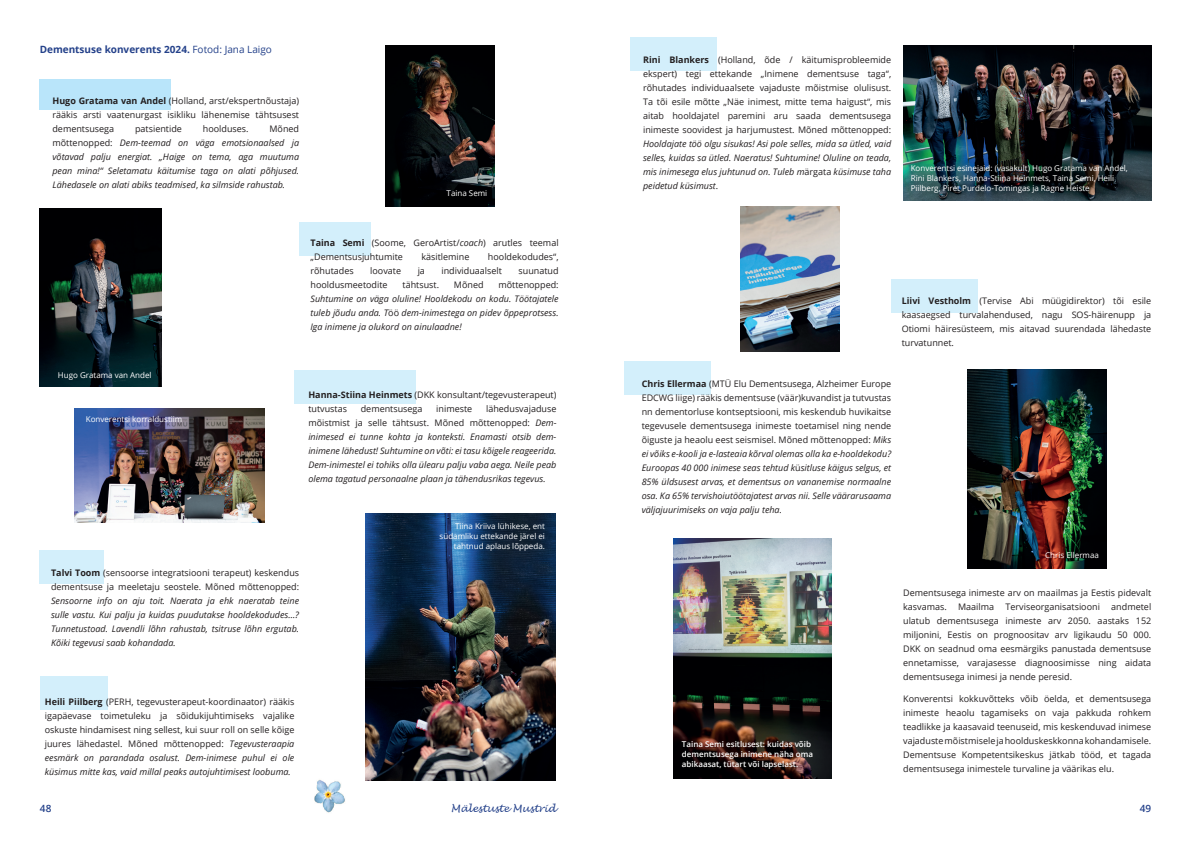
<style>
.page{position:relative;width:1191px;height:842px;background:#fff}
.page>*{position:absolute;margin:0;border:0;box-sizing:border-box;transform-origin:0 0}
.t1{font:700 10px "Open Sans";color:#24418a}
.t2{font:italic 10px "Lucida Handwriting";color:#24418a}
.t3{font:600 10px "Open Sans";color:#24418a}
.t4{font:9px/14px "Open Sans";color:#231f20;text-align:justify}
.t5{font:italic 9px/14px "Open Sans";color:#231f20;text-align:justify}
.t6{font:8px/10px "Open Sans";color:#fff}
.t7{font:600 8px/10px "Open Sans";color:#fff}
.s1{font-weight:400}
.s2{font-weight:700}
.s3{font-style:normal}
.s4{font-style:italic}
.s5{font-weight:700;font-style:normal}
</style>
<div class="page">
<img style="left:40px;top:208px;width:121px;height:179px">
<img style="left:386px;top:46px;width:108px;height:161px">
<img style="left:366px;top:513px;width:190px;height:268px">
<img style="left:673px;top:538px;width:158px;height:241px">
<img style="left:740px;top:207px;width:99px;height:144px">
<img style="left:74px;top:408px;width:190px;height:114px">
<img style="left:903px;top:46px;width:248px;height:155px">
<div style="left:40px;top:79px;width:131px;height:30px;background:#b9e5fa"></div>
<div style="left:40px;top:550px;width:64px;height:33px;background:#d3effb"></div>
<div style="left:294px;top:370px;width:122px;height:33px;background:#d3effb"></div>
<div style="left:299px;top:222px;width:72px;height:34px;background:#d3effb"></div>
<div style="left:630px;top:38px;width:87px;height:33px;background:#d3effb"></div>
<div style="left:40px;top:677px;width:67px;height:33px;background:#d3effb"></div>
<div style="left:891px;top:279px;width:87px;height:33px;background:#d3effb"></div>
<div style="left:624px;top:361px;width:86px;height:33px;background:#d3effb"></div>
<img style="left:967px;top:370px;width:139px;height:198px">
<img style="left:314px;top:779px;width:31px;height:34px">
<p class="t1" style="left:40px;top:43px;width:234px">Dementsuse konverents 2024. <span class="s1">Fotod: Jana Laigo</span></p>
<p class="t4" style="left:52px;top:93px;width:248px"><span class="s2">Hugo Gratama van Andel</span> (Holland, arst/ekspertnõustaja) rääkis arsti vaatenurgast isikliku lähenemise tähtsusest dementsusega</p>
<p class="t5" style="left:52px;top:121px;width:248px;text-indent:217px"><span class="s3">Mõned mõttenopped:</span> Dem-teemad on väga emotsionaalsed ja võtavad palju energiat. „Haige on tema, aga muutuma pean mina!“ Seletamatu käitumise taga on alati põhjused.<br>Lähedasele on alati abiks teadmised<span class="s3">,</span> ka silmside rahustab.</p>
<p class="t4" style="left:135px;top:121px;width:48px">patsientide</p>
<p class="t4" style="left:203px;top:121px;width:47px">hoolduses.</p>
<p class="t6" style="left:446px;top:188px;width:42px">Taina Semi</p>
<p class="t4" style="left:310px;top:235px;width:250px"><span class="s2">Taina Semi</span> (Soome, GeroArtist/<span class="s4">coach</span>) arutles teemal „Dementsusjuhtumite</p>
<p class="t4" style="left:421px;top:249px;width:50px">käsitlemine</p>
<p class="t4" style="left:488px;top:249px;width:72px">hooldekodudes“,</p>
<p class="t4" style="left:310px;top:263px;width:45px">rõhutades</p>
<p class="t4" style="left:370px;top:263px;width:32px">loovate</p>
<p class="t4" style="left:418px;top:263px;width:9px">ja</p>
<p class="t4" style="left:441px;top:263px;width:62px">individuaalselt</p>
<p class="t4" style="left:518px;top:263px;width:42px">suunatud</p>
<p class="t4" style="left:310px;top:277px;width:79px">hooldusmeetodite</p>
<p class="t4" style="left:402px;top:277px;width:38px">tähtsust.</p>
<p class="t4" style="left:454px;top:277px;width:31px">Mõned</p>
<p class="t4" style="left:498px;top:277px;width:62px">mõttenopped:</p>
<p class="t5" style="left:310px;top:291px;width:250px">Suhtumine on väga oluline! Hooldekodu on kodu. Töötajatele tuleb jõudu anda. T<span class="s3">öö</span> dem-inimestega on pidev õppeprotsess.<br>Iga inimene ja olukord on ainulaadne!</p>
<p class="t6" style="left:58px;top:370px;width:95px">Hugo Gratama van Andel</p>
<p class="t6" style="left:86px;top:414px;width:98px">Konverentsi korraldustiim</p>
<p class="t4" style="left:308px;top:387px;width:250px"><span class="s2">Hanna-Stiina Heinmets</span> (DKK konsultant/tegevusterapeut) tutvustas</p>
<p class="t5" style="left:308px;top:401px;width:250px;text-indent:178px"><span class="s3">lähedusvajaduse mõistmist ja selle tähtsust. Mõned mõttenopped:</span> Dem&shy;inimesed ei tunne kohta ja konteksti. Enamasti otsib dem&shy;inimene lähedust! Suhtumine on võti: ei tasu kõigele reageerida.<br>Dem-inimestel ei tohiks olla ülearu palju vaba aega. Neile peab olema tagatud personaalne plaan ja tähendusrikas tegevus.</p>
<p class="t4" style="left:361px;top:401px;width:63px">dementsusega</p>
<p class="t4" style="left:436px;top:401px;width:38px">inimeste</p>
<p class="t4" style="left:51px;top:566px;width:250px"><span class="s2">Talvi Toom</span> (sensoorse integratsiooni terapeut) keskendus dementsuse ja meeletaju seostele. Mõned mõttenopped:</p>
<p class="t5" style="left:51px;top:594px;width:250px">Sensoorne info on aju toit. Naerata ja ehk naeratab teine sulle vastu. Kui palju ja kuidas puudutakse hooldekodudes…?<br>Tunnetustoad. Lavendli lõhn rahustab, tsitruse lõhn ergutab.<br>Kõiki tegevusi saab kohandada.</p>
<p class="t6" style="left:439px;top:521px;width:107px;text-align:right">Tiina Kriiva lühikese, ent südamliku ettekande järel ei tahtnud aplaus lõppeda.</p>
<p class="t4" style="left:45px;top:695px;width:251px"><span class="s2">Heili Piilberg</span> (PERH, tegevusterapeut-koordinaator) rääkis igapäevase toimetuleku ja sõidukijuhtimiseks vajalike oskuste hindamisest ning sellest, kui suur roll on selle kõige juures lähedastel. Mõned mõttenopped: <span class="s4">Tegevusteraapia eesmärk on parandada osalust. Dem-inimese puhul ei ole küsimus mitte kas, vaid millal peaks autojuhtimisest loobuma.</span></p>
<p class="t4" style="left:643px;top:53px;width:250px"><span class="s2">Rini Blankers</span> (Holland, õde / käitumisprobleemide ekspert) tegi ettekande „Inimene dementsuse taga“, rõhutades individuaalsete vajaduste mõistmise olulisust.<br>Ta tõi esile mõtte „Näe inimest, mitte tema haigust“, mis aitab hooldajatel paremini aru saada dementsusega inimeste soovidest ja harjumustest. Mõned mõttenopped:</p>
<p class="t5" style="left:643px;top:137px;width:250px">Hooldajate töö olgu sisukas! Asi pole selles, mida sa ütled, vaid selles, kuidas sa ütled. Naeratus! Suhtumine! Oluline on teada, mis inimesega elus juhtunud on. Tuleb m<span class="s3">ärgata</span> küsimuse taha peidetud küsimust<span class="s3">.</span></p>
<p class="t6" style="left:910px;top:163px;width:219px">Konverentsi esinejaid: (vasakult) Hugo Gratama van Andel,<br>Rini Blankers, Hanna-Stiina Heinmets, Taina Semi, Heili<br>Piilberg, Piret Purdelo-Tomingas ja Ragne Heiste</p>
<p class="t4" style="left:901px;top:294px;width:251px"><span class="s2">Liivi Vestholm</span> (Tervise Abi müügidirektor) tõi esile kaasaegsed turvalahendused, nagu SOS-häirenupp ja Otiomi häiresüsteem, mis aitavad suurendada lähedaste turvatunnet.</p>
<p class="t5" style="left:641px;top:377px;width:251px"><span class="s5">Chris Ellermaa</span> <span class="s3">(MTÜ Elu Dementsusega, Alzheimer Europe EDCWG liige) rääkis dementsuse (väär)kuvandist ja tutvustas nn dementorluse kontseptsiooni, mis keskendub huvikaitse tegevusele dementsusega inimeste toetamisel ning nende õiguste ja heaolu eest seismisel. Mõned mõttenopped:</span> Miks ei võiks e-kooli ja e-lasteaia kõrval olemas olla ka e-hooldekodu?<br>Euroopas 40 000 inimese seas tehtud k<span class="s3">ü</span>sitluse käigus selgus, et 85% üldsusest arvas, et dementsus on vananemise normaalne osa. Ka 65% tervishoiutöötajatest arvas nii. Selle väärarusaama väljajuurimiseks on vaja palju teha.</p>
<p class="t7" style="left:682px;top:739px;width:132px">Taina Semi esitlusest: kuidas võib dementsusega inimene näha oma abikaasat, tütart või lapselast.</p>
<p class="t6" style="left:1045px;top:550px;width:55px">Chris Ellermaa</p>
<p class="t4" style="left:903px;top:585px;width:250px">Dementsusega inimeste arv on maailmas ja Eestis pidevalt kasvamas.</p>
<p class="t4" style="left:903px;top:599px;width:250px;text-indent:208px">andmetel ulatub dementsusega inimeste arv 2050. aastaks 152 miljonini, Eestis on prognoositav arv ligikaudu 50 000.<br>DKK on seadnud oma eesmärgiks panustada dementsuse ennetamisse, varajasesse diagnoosimisse ning aidata dementsusega inimesi ja nende peresid.</p>
<p class="t4" style="left:903px;top:692px;width:250px">Konverentsi kokkuvõtteks võib öelda, et dementsusega inimeste heaolu tagamiseks on vaja pakkuda rohkem teadlikke ja kaasavaid teenuseid, mis keskenduvad inimese vajaduste mõistmisele ja hoolduskeskkonna kohandamisele.<br>Dementsuse Kompetentsikeskus jätkab tööd, et tagada dementsusega inimestele turvaline ja väärikas elu.</p>
<p class="t4" style="left:958px;top:599px;width:38px">Maailma</p>
<p class="t4" style="left:1005px;top:599px;width:96px">Terviseorganisatsiooni</p>
<p class="t3" style="left:40px;top:801px;width:13px">48</p>
<p class="t2" style="left:451px;top:802px;width:107px">Mälestuste Mustrid</p>
<p class="t3" style="left:1139px;top:801px;width:13px">49</p>
</div>
